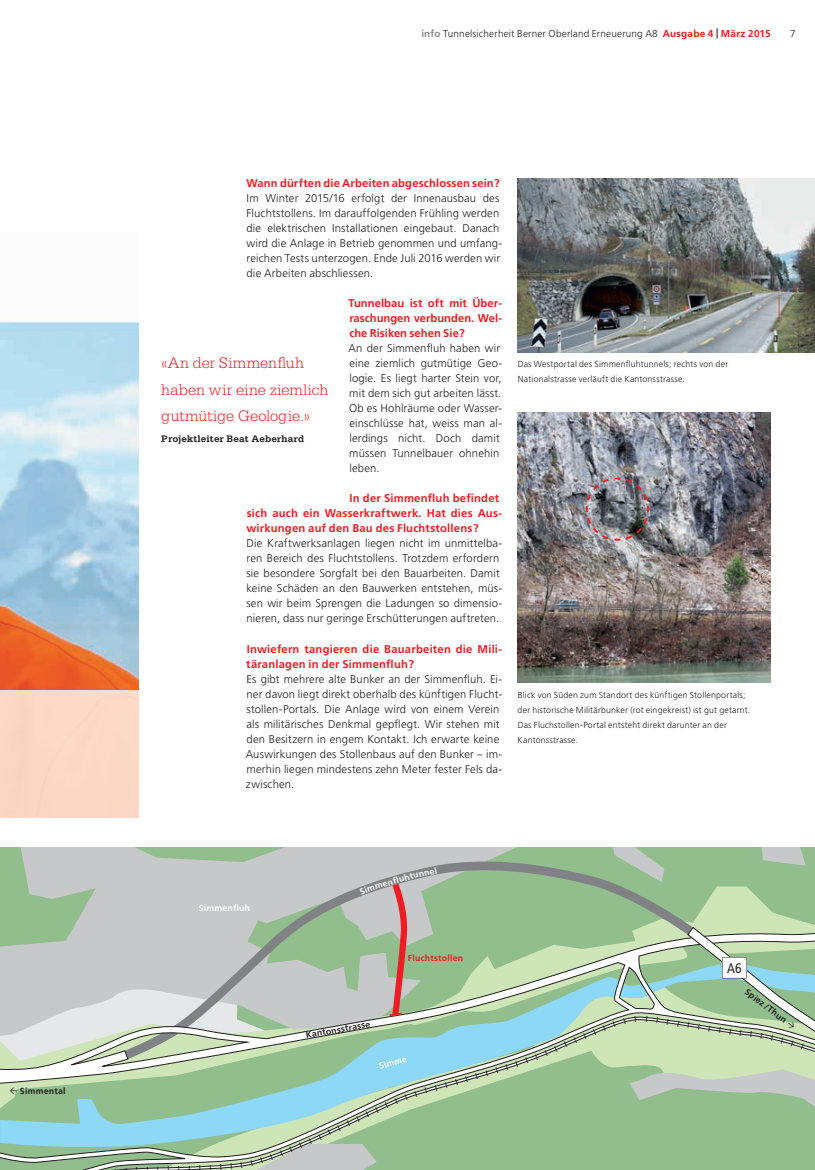
<style>
.page{position:relative;width:815px;height:1170px;background:#fff}
.page>*{position:absolute;margin:0;border:0;box-sizing:border-box;transform-origin:0 0}
.t1{font:300 16.25px/26.2px "Serifa Std";letter-spacing:.005em;color:#ee1d23}
.t2{font:condensed 13.75px "Frutiger LT Std";color:#231f20}
.t3{font:300 11.25px/15px "Frutiger LT Std";letter-spacing:.015em;color:#231f20}
.t4{font:700 11.25px/15px "Frutiger LT Std";letter-spacing:.015em;color:#ee1d23}
.t5{font:300 10px "Frutiger LT Std";letter-spacing:.02em;color:#231f20}
.t6{font:700 10px "Serifa Std";letter-spacing:.015em;color:#231f20}
.t7{font:300 8.75px/15px "Frutiger LT Std";letter-spacing:.02em;color:#231f20}
.t8{font:700 8.75px "Frutiger LT Std";letter-spacing:.025em;color:#231f20}
.t9{font:700 8.75px "Frutiger LT Std";letter-spacing:.025em;color:#fff}
.t10{font:8.75px "Myriad Pro";color:#231f20}
.t11{font:700 8.75px "Frutiger LT Std";letter-spacing:.03em;color:#ee1d23}
.s1{font-weight:700;color:#8a8c8f}
.s2{font-weight:700;color:#ee1d23}
.s3{font-weight:700}
</style>
<div class="page">
<svg style="left:0;top:847px;width:690px;height:82px;background:#b0c3af"></svg>
<svg style="left:759px;top:847px;width:47px;height:18px"></svg>
<svg style="left:125px;top:855px;width:568px;height:74px;background:#aabeaa"></svg>
<svg style="left:0;top:929px;width:623px;height:240px;background:#b4c7b5"></svg>
<svg style="left:2px;top:1015px;width:813px;height:154px;background:#9bc7af"></svg>
<img style="left:0;top:321px;width:138px;height:496px">
<img style="left:517px;top:178px;width:298px;height:174px">
<img style="left:517px;top:412px;width:254px;height:270px">
<svg style="left:586px;top:477px;width:63px;height:63px;background:#807b80"></svg>
<svg style="left:0;top:986px;width:265px;height:122px;background:#c0d0be"></svg>
<svg style="left:623px;top:912px;width:192px;height:224px;background:#b0cdac"></svg>
<svg style="left:613px;top:1021px;width:3px;height:5px"></svg>
<svg style="left:603px;top:1024px;width:3px;height:6px"></svg>
<svg style="left:574px;top:1028px;width:22px;height:14px"></svg>
<svg style="left:554px;top:1041px;width:13px;height:10px"></svg>
<svg style="left:545px;top:1049px;width:3px;height:6px"></svg>
<svg style="left:535px;top:1053px;width:3px;height:6px"></svg>
<svg style="left:525px;top:1057px;width:3px;height:6px"></svg>
<svg style="left:516px;top:1060px;width:2px;height:6px"></svg>
<svg style="left:486px;top:1067px;width:12px;height:9px"></svg>
<svg style="left:415px;top:1090px;width:2px;height:6px"></svg>
<svg style="left:405px;top:1093px;width:2px;height:6px"></svg>
<svg style="left:395px;top:1098px;width:3px;height:5px"></svg>
<svg style="left:220px;top:1138px;width:157px;height:31px;background:#bcc7b6"></svg>
<svg style="left:359px;top:882px;width:24px;height:12px"></svg>
<svg style="left:390px;top:866px;width:47px;height:150px;background:#b0aa97"></svg>
<p class="t8" style="left:20px;top:1085px;width:47px">Simmental</p>
<p class="t5" style="left:421px;top:28px;width:351px"><span class="s1">info</span> Tunnelsicherheit Berner Oberland Erneuerung A8 <span class="s2">Ausgabe 4</span> <span class="s3">|</span> <span class="s2">März 2015</span></p>
<p class="t5" style="left:790px;top:28px;width:7px">7</p>
<p class="t4" style="left:246px;top:176px;width:255px">Wann dürften die Arbeiten abgeschlossen sein?</p>
<p class="t3" style="left:247px;top:191px;width:257px">Im Winter 2015/16 erfolgt der Innenausbau des Fluchtstollens. Im darauffolgenden Frühling werden die elektrischen Installationen eingebaut. Danach wird die Anlage in Betrieb genommen und umfang&shy;reichen Tests unterzogen. Ende Juli 2016 werden wir die Arbeiten abschliessen.</p>
<p class="t4" style="left:348px;top:296px;width:155px;text-align:justify">Tunnelbau ist oft mit Über&shy;raschungen verbunden. Wel&shy;che Risiken sehen Sie?</p>
<p class="t3" style="left:349px;top:341px;width:155px">An der Simmenfluh haben wir eine ziemlich gutmütige Geo&shy;logie. Es liegt harter Stein vor, mit dem sich gut arbeiten lässt.<br>Ob es Hohlräume oder Wasser&shy;einschlüsse hat, weiss man al&shy;lerdings nicht. Doch damit müssen Tunnelbauer ohnehin leben.</p>
<p class="t4" style="left:246px;top:491px;width:257px;text-indent:103px">In der Simmenfluh befindet sich auch ein Wasserkraftwerk. Hat dies Aus&shy;wirkungen auf den Bau des Fluchtstollens?</p>
<p class="t3" style="left:246px;top:536px;width:257px">Die Kraftwerksanlagen liegen nicht im unmittelba&shy;ren Bereich des Fluchtstollens. Trotzdem erfordern sie besondere Sorgfalt bei den Bauarbeiten. Damit keine Schäden an den Bauwerken entstehen, müs&shy;sen wir beim Sprengen die Ladungen so dimensio&shy;nieren, dass nur geringe Erschütterungen auftreten.</p>
<p class="t4" style="left:246px;top:641px;width:257px">Inwiefern tangieren die Bauarbeiten die Mili&shy;täranlagen in der Simmenfluh?</p>
<p class="t3" style="left:246px;top:671px;width:258px">Es gibt mehrere alte Bunker an der Simmenfluh. Ei&shy;ner davon liegt direkt oberhalb des künftigen Flucht&shy;stollen-Portals. Die Anlage wird von einem Verein als militärisches Denkmal gepflegt. Wir stehen mit den Besitzern in engem Kontakt. Ich erwarte keine Auswirkungen des Stollenbaus auf den Bunker – im&shy;merhin liegen mindestens zehn Meter fester Fels da&shy;zwischen.</p>
<h1 class="t1" style="left:161px;top:350px;width:169px">«An der Simmenfluh haben wir eine ziemlich gutmütige Geologie.»</h1>
<p class="t6" style="left:161px;top:433px;width:145px">Projektleiter Beat Aeberhard</p>
<p class="t7" style="left:518px;top:357px;width:212px">Das Westportal des Simmenfluhtunnels; rechts von der<br>Nationalstrasse verläuft die Kantonsstrasse.</p>
<p class="t7" style="left:518px;top:687px;width:234px">Blick von Süden zum Standort des künftigen Stollenportals; der historische Militärbunker (rot eingekreist) ist gut getarnt.<br>Das Fluchstollen-Portal entsteht direkt darunter an der Kantonsstrasse.</p>
<p class="t9" style="left:199px;top:902px;width:53px">Simmenfluh</p>
<p class="t9" style="left:381px;top:879px;width:24px;rotate:-16deg">enfl u</p>
<p class="t11" style="left:408px;top:952px;width:57px">Fluchtstollen</p>
<p class="t8" style="left:305px;top:1030px;width:67px;rotate:-10deg">Kantonsstrasse</p>
<p class="t9" style="left:378px;top:1061px;width:30px;rotate:-17deg">Simme</p>
<p class="t10" style="left:479px;top:1080px;width:56px;rotate:164deg">IIIIII</p>
<p class="t10" style="left:390px;top:1109px;width:77px;rotate:155deg">IIIIIIII</p>
<p class="t2" style="left:727px;top:960px;width:16px">A6</p>
<p class="t10" style="left:720px;top:1035px;width:46px;rotate:-171deg">IIIII</p>
<p class="t8" style="left:749px;top:986px;width:51px;rotate:37deg">Spiez /Thun</p>
</div>
